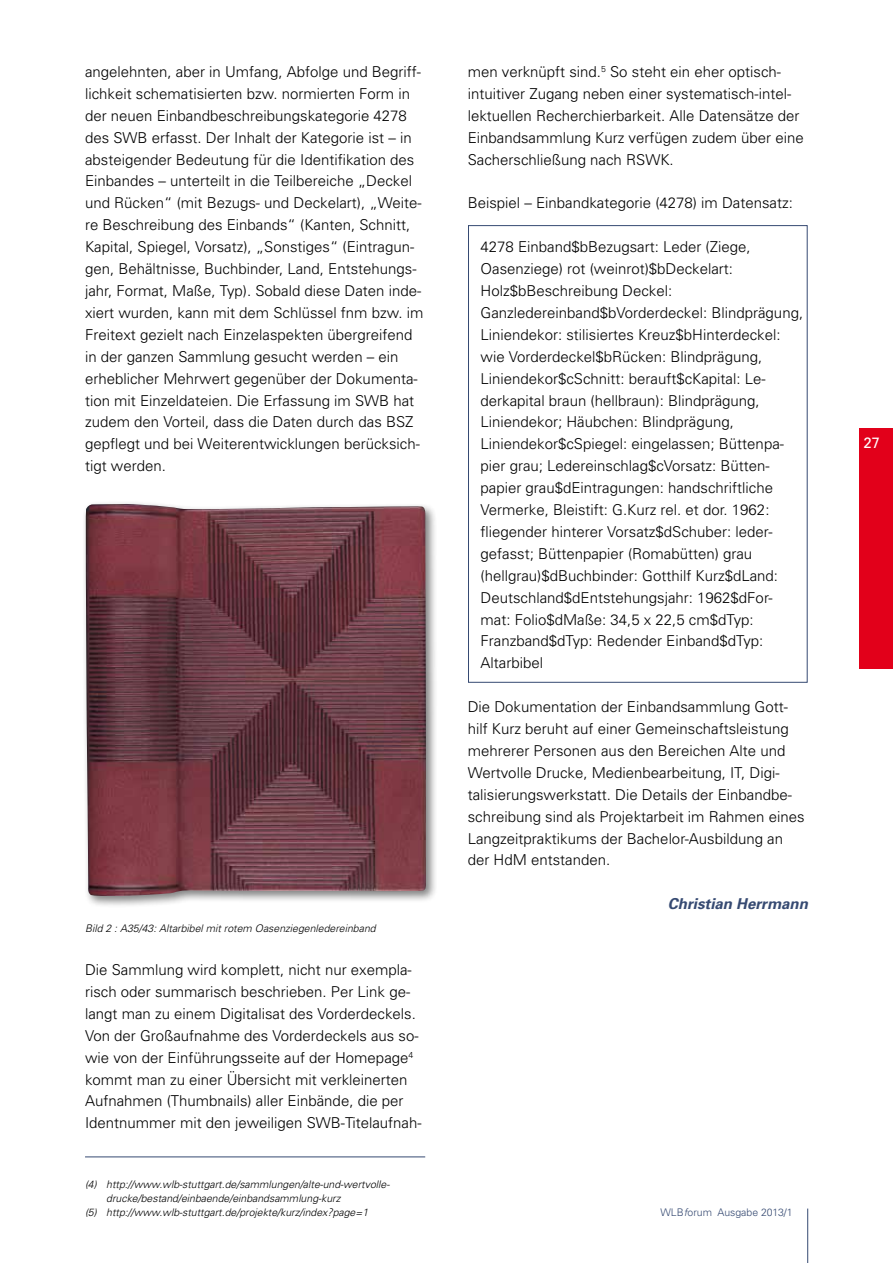
<style>
.page{position:relative;width:893px;height:1263px;background:#fff}
.page>*{position:absolute;margin:0;border:0;box-sizing:border-box;transform-origin:0 0}
.t1{font:300 15px/21.9px "Univers";color:#000}
.t2{font:italic 700 15px "Univers";color:#364a72}
.t3{font:15px "Univers";color:#fff}
.t4{font:italic 300 10.5px "Univers";color:#000}
.t5{font:300 10.5px "Univers";color:#364a72}
.s1{font-style:italic}
</style>
<div class="page">
<hr style="left:807px;top:1208px;width:1px;height:55px;background:#364a72">
<div style="left:859px;top:428px;width:34px;height:240px;background:#e2001a"></div>
<div style="left:82px;top:500px;width:356px;height:409px;background:#000;opacity:.5"></div>
<img style="left:85px;top:504px;width:341px;height:393px">
<hr style="left:85px;top:1157px;width:340px;height:1px;background:#364a72">
<div style="left:468px;top:225px;width:339px;height:457px;border:1px solid #364a72"></div>
<p class="t1" style="left:85px;top:60px;width:340px">angelehnten, aber in Umfang, Abfolge und Begriff&shy;lichkeit schematisierten bzw. normierten Form in der neuen Einbandbeschreibungskategorie 4278 des SWB erfasst. Der Inhalt der Kategorie ist – in absteigender Bedeutung für die Identifikation des Einbandes – unterteilt in die Teilbereiche „Deckel und Rücken“ (mit Bezugs- und Deckelart), „Weite&shy;re Beschreibung des Einbands“ (Kanten, Schnitt, Kapital, Spiegel, Vorsatz), „Sonstiges“ (Eintragun&shy;gen, Behältnisse, Buchbinder, Land, Entstehungs&shy;jahr, Format, Maße, Typ). Sobald diese Daten inde&shy;xiert wurden, kann mit dem Schlüssel fnm bzw. im Freitext gezielt nach Einzelaspekten übergreifend in der ganzen Sammlung gesucht werden – ein erheblicher Mehrwert gegenüber der Dokumenta&shy;tion mit Einzeldateien. Die Erfassung im SWB hat zudem den Vorteil, dass die Daten durch das BSZ gepflegt und bei Weiterentwicklungen berücksich&shy;tigt werden.</p>
<p class="t4" style="left:85px;top:922px;width:292px">Bild 2 : A35/43: Altarbibel mit rotem Oasenziegenledereinband</p>
<p class="t1" style="left:85px;top:958px;width:338px">Die Sammlung wird komplett, nicht nur exempla&shy;risch oder summarisch beschrieben. Per Link ge&shy;langt man zu einem Digitalisat des Vorderdeckels.<br>Von der Großaufnahme des Vorderdeckels aus so&shy;wie von der Einführungsseite auf der Homepage<sup>4 </sup>kommt man zu einer Übersicht mit verkleinerten Aufnahmen (Thumbnails) aller Einbände, die per Identnummer mit den jeweiligen SWB-Titelaufnah-</p>
<p class="t4" style="left:85px;top:1178px;width:306px">(4) http://www.wlb-stuttgart.de/sammlungen/alte-und-wertvolle-</p>
<p class="t4" style="left:106px;top:1192px;width:236px">drucke/bestand/einbaende/einbandsammlung-kurz</p>
<p class="t4" style="left:85px;top:1206px;width:285px">(5) http://www.wlb-stuttgart.de/projekte/kurz/index?page=1</p>
<p class="t1" style="left:468px;top:60px;width:337px">men verknüpft sind.<sup>5</sup> So steht ein eher optisch&shy;intuitiver Zugang neben einer systematisch-intel&shy;lektuellen Recherchierbarkeit. Alle Datensätze der Einbandsammlung Kurz verfügen zudem über eine Sacherschließung nach RSWK.</p>
<p class="t1" style="left:468px;top:192px;width:327px">Beispiel – Einbandkategorie (4278) im Datensatz:</p>
<p class="t1" style="left:480px;top:235px;width:324px">4278 Einband$bBezugsart: Leder (Ziege, Oasenziege) rot (weinrot)$bDeckelart:<br>Holz$bBeschreibung Deckel:<br>Ganzledereinband$bVorderdeckel: Blindprägung, Liniendekor: stilisiertes Kreuz$bHinterdeckel: wie Vorderdeckel$bRücken: Blindprägung, Liniendekor$cSchnitt: berauft$cKapital: Le&shy;derkapital braun (hellbraun): Blindprägung, Liniendekor; Häubchen: Blindprägung, Liniendekor$cSpiegel: eingelassen; Büttenpa&shy;pier grau; Ledereinschlag$cVorsatz: Bütten&shy;papier grau$dEintragungen: handschriftliche Vermerke, Bleistift: G.Kurz rel. et dor. 1962: fliegender hinterer Vorsatz$dSchuber: leder&shy;gefasst; Büttenpapier (Romabütten) grau (hellgrau)$dBuchbinder: Gotthilf Kurz$dLand:<br>Deutschland$dEntstehungsjahr: 1962$dFor&shy;mat: Folio$dMaße: 34,5 x 22,5 cm$dTyp:<br>Franzband$dTyp: Redender Einband$dTyp:<br>Altarbibel</p>
<p class="t1" style="left:468px;top:695px;width:338px">Die Dokumentation der Einbandsammlung Gott&shy;hilf Kurz beruht auf einer Gemeinschaftsleistung mehrerer Personen aus den Bereichen Alte und Wertvolle Drucke, Medienbearbeitung, IT, Digi&shy;talisierungswerkstatt. Die Details der Einbandbe&shy;schreibung sind als Projektarbeit im Rahmen eines Langzeitpraktikums der Bachelor-Ausbildung an der HdM entstanden.</p>
<p class="t2" style="left:668px;top:894px;width:142px">Christian Herrmann</p>
<p class="t5" style="left:660px;top:1206px;width:134px">WLB<span class="s1">f</span>orum Ausgabe 2013/1</p>
<p class="t3" style="left:863px;top:434px;width:18px">27</p>
</div>
